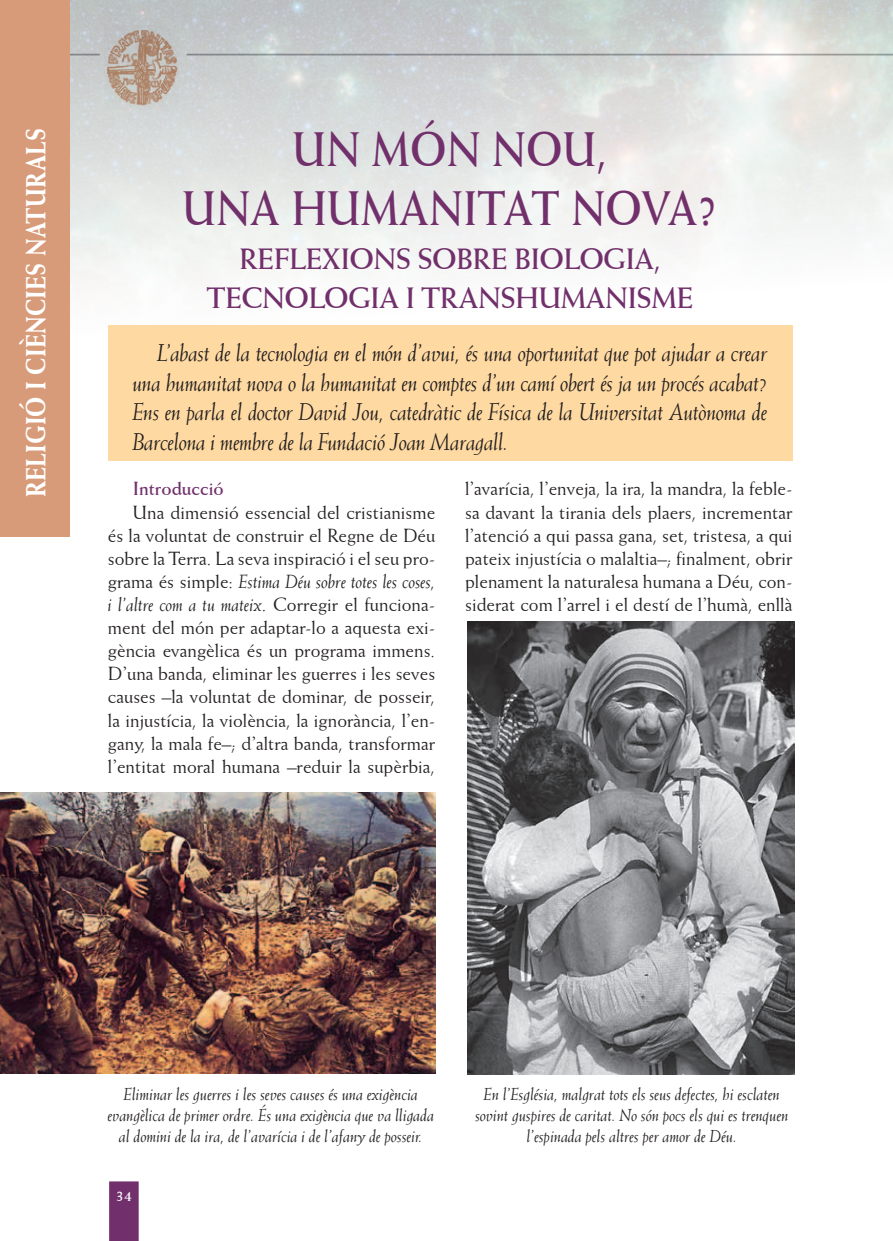
<style>
.page{position:relative;width:893px;height:1241px;background:#fff}
.page>*{position:absolute;margin:0;border:0;box-sizing:border-box;transform-origin:0 0}
.t1{font:700 49px/58.8px "Weiss BT";color:#712f6b;text-align:center;scale:.9 1}
.t2{font:700 29.75px/38.5px "Weiss BT";letter-spacing:-.025em;color:#712f6b;text-align:center}
.t3{font:800 28px "Weiss BT";color:#fff;scale:.85 1}
.t4{font:italic 24.5px/29.4px "Weiss BT";letter-spacing:-.01em;color:#231f20;text-align:justify}
.t5{font:19.25px/23.1px "Weiss BT";color:#231f20;text-align:justify}
.t6{font:700 19.25px "Weiss BT";color:#712f6b}
.t7{font:italic 17.5px/21px "Weiss BT";color:#231f20;text-align:center}
.t8{font:700 15.75px "Weiss BT";color:#fff}
.s1{font-style:italic}
</style>
<div class="page">
<svg style="left:109px;top:1181px;width:30px;height:59px;background:#74336e"></svg>
<img style="left:0;top:792px;width:436px;height:280px">
<img style="left:467px;top:621px;width:327px;height:452px">
<div style="left:108px;top:325px;width:684px;height:136px;background:#fed9a1"></div>
<div style="left:0;top:0;width:69px;height:536px;background:#d79b7a"></div>
<div style="left:104px;top:0;width:75px;height:110px;background:#bdc2c3"></div>
<img style="left:104px;top:25px;width:75px;height:85px">
<h3 class="t3" style="left:18px;top:497px;width:435px;rotate:-90deg">RELIGIÓ I CIÈNCIES NATURALS</h3>
<h1 class="t1" style="left:183px;top:119px;width:596px">UN MÓN NOU,<br>UNA HUMANITAT NOVA?</h1>
<h2 class="t2" style="left:207px;top:239px;width:489px">REFLEXIONS SOBRE BIOLOGIA,<br>TECNOLOGIA I TRANSHUMANISME</h2>
<p class="t4" style="left:133px;top:338px;width:636px;text-indent:25px">L’abast de la tecnologia en el món d’avui, és una oportunitat que pot ajudar a crear una humanitat nova o la humanitat en comptes d’un camí obert és ja un procés acabat?<br>Ens en parla el doctor David Jou, catedràtic de Física de la Universitat Autònoma de Barcelona i membre de la Fundació Joan Maragall.</p>
<p class="t6" style="left:133px;top:477px;width:93px">Introducció</p>
<p class="t5" style="left:108px;top:500px;width:329px;text-indent:25px">Una dimensió essencial del cristianisme és la voluntat de construir el Regne de Déu sobre la Terra. La seva inspiració i el seu pro&shy;grama és simple: <span class="s1">Estima Déu sobre totes les coses, i l’altre com a tu mateix</span>. Corregir el funciona&shy;ment del món per adaptar-lo a aquesta exi&shy;gència evangèlica és un programa immens.<br>D’una banda, eliminar les guerres i les seves causes –la voluntat de dominar, de posseir, la injustícia, la violència, la ignorància, l’en&shy;gany, la mala fe–; d’altra banda, transformar l’entitat moral humana –reduir la supèrbia,</p>
<p class="t5" style="left:465px;top:477px;width:329px">l’avarícia, l’enveja, la ira, la mandra, la feble&shy;sa davant la tirania dels plaers, incrementar l’atenció a qui passa gana, set, tristesa, a qui pateix injustícia o malaltia–; finalment, obrir plenament la naturalesa humana a Déu, con&shy;siderat com l’arrel i el destí de l’humà, enllà</p>
<p class="t7" style="left:108px;top:1082px;width:328px">Eliminar les guerres i les seves causes és una exigència evangèlica de primer ordre. És una exigència que va lligada al domini de la ira, de l’avarícia i de l’afany de posseir.</p>
<p class="t7" style="left:475px;top:1082px;width:315px">En l’Església, malgrat tots els seus defectes, hi esclaten sovint guspires de caritat. No són pocs els qui es trenquen l’espinada pels altres per amor de Déu.</p>
<p class="t8" style="left:116px;top:1185px;width:18px">34</p>
</div>
